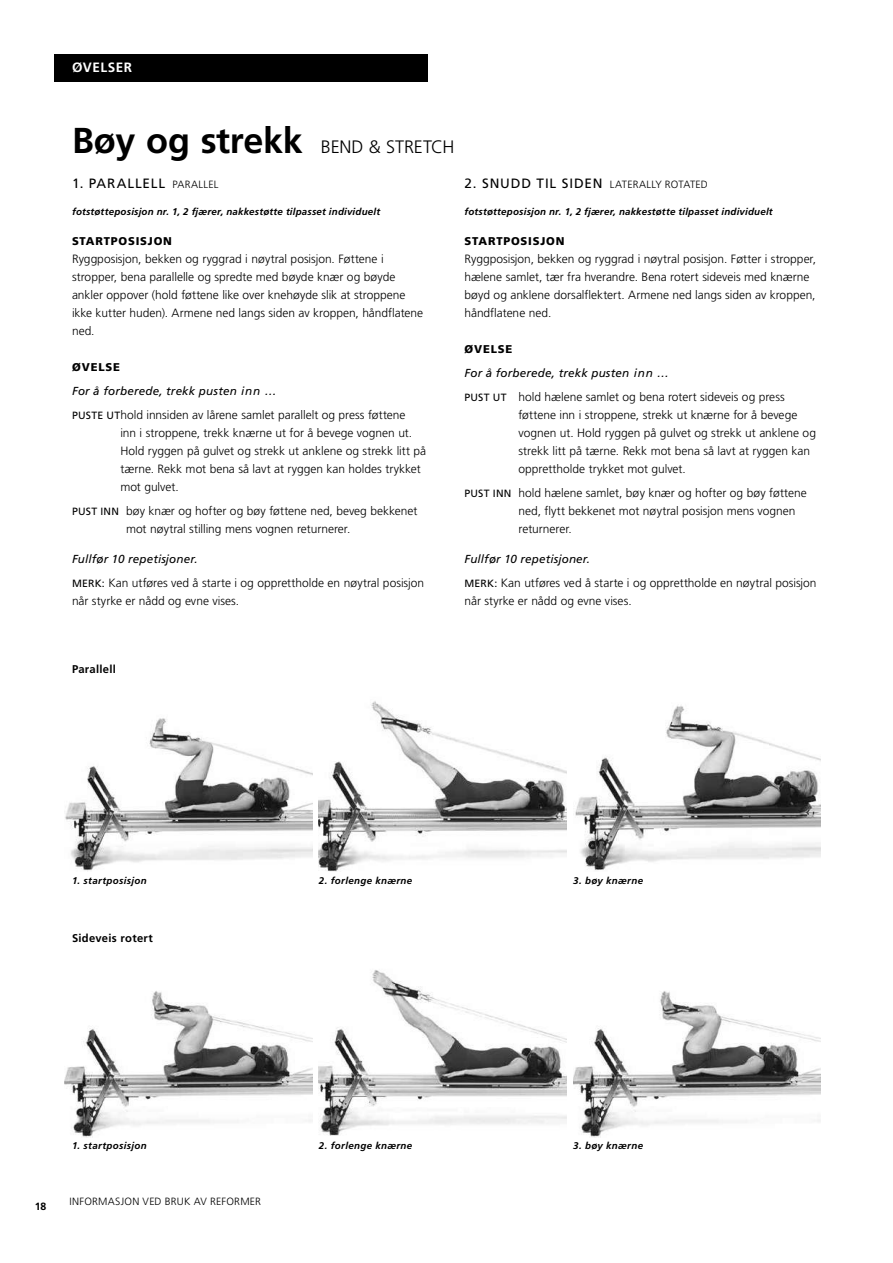
<style>
.page{position:relative;width:893px;height:1263px;background:#fff}
.page>*{position:absolute;margin:0;border:0;box-sizing:border-box;transform-origin:0 0}
.t1{font:300 18px "Frutiger LT Std";letter-spacing:-.01em;color:#000}
.t2{font:13.5px "Frutiger LT Std";letter-spacing:.06em;color:#000}
.t3{font:700 13.5px "Frutiger LT Std";letter-spacing:.035em;color:#fff}
.t4{font:300 12px/18px "Frutiger LT Std";color:#000}
.t5{font:italic 11.7px "Frutiger LT Std";letter-spacing:.015em;color:#000}
.t6{font:900 11.25px "Frutiger LT Std";letter-spacing:.07em;color:#000}
.t7{font:700 11.25px "Frutiger LT Std";letter-spacing:.025em;color:#000}
.t8{font:300 10.5px "Frutiger LT Std";letter-spacing:.025em;color:#000}
.t9{font:700 10.5px "Frutiger LT Std";color:#000}
.t10{font:italic 700 9.75px "Frutiger LT Std";letter-spacing:.02em;color:#000}
.s1{font-weight:700;font-size:36px}
.s2{font-weight:300;font-size:10.5px}
.s3{font-weight:400;font-size:10.5px}
.s4{font-weight:400;font-size:13.5px}
</style>
<div class="page">
<img style="left:65px;top:991px;width:247px;height:146px">
<img style="left:319px;top:970px;width:247px;height:166px">
<img style="left:573px;top:991px;width:248px;height:146px">
<img style="left:65px;top:718px;width:247px;height:153px">
<img style="left:319px;top:701px;width:247px;height:171px">
<img style="left:575px;top:705px;width:246px;height:165px">
<div style="left:54px;top:54px;width:374px;height:27px;background:#000"></div>
<p class="t3" style="left:72px;top:60px;width:62px">ØVELSER</p>
<h1 class="t1" style="left:72px;top:137px;width:384px"><span class="s1">Bøy og strekk</span> BEND &amp; STRETCH</h1>
<p class="t2" style="left:72px;top:175px;width:148px">1. PARALLELL <span class="s2">PARALLEL</span></p>
<p class="t10" style="left:72px;top:205px;width:310px">fotstøtteposisjon nr. 1, 2 fjærer, nakkestøtte tilpasset individuelt</p>
<p class="t6" style="left:72px;top:234px;width:102px">STARTPOSISJON</p>
<p class="t4" style="left:72px;top:250px;width:353px">Ryggposisjon, bekken og ryggrad i nøytral posisjon. Føttene i stropper, bena parallelle og spredte med bøyde knær og bøyde ankler oppover (hold føttene like over knehøyde slik at stroppene ikke kutter huden). Armene ned langs siden av kroppen, håndflatene ned.</p>
<p class="t6" style="left:72px;top:360px;width:49px">ØVELSE</p>
<p class="t5" style="left:72px;top:384px;width:206px">For å forberede, trekk pusten inn …</p>
<p class="t4" style="left:120px;top:406px;width:307px;text-indent:-48px"><span class="s3">PUSTE UT</span>hold innsiden av lårene samlet parallelt og press føttene<br>inn i stroppene, trekk knærne ut for å bevege vognen ut.<br>Hold ryggen på gulvet og strekk ut anklene og strekk litt på tærne. Rekk mot bena så lavt at ryggen kan holdes trykket mot gulvet.</p>
<p class="t4" style="left:126px;top:502px;width:293px;text-indent:-54px"><span class="s3">PUST INN</span> bøy knær og hofter og bøy føttene ned, beveg bekkenet mot nøytral stilling mens vognen returnerer.</p>
<p class="t5" style="left:72px;top:552px;width:127px">Fullfør 10 repetisjoner.</p>
<p class="t4" style="left:72px;top:574px;width:354px"><span class="s3">MERK:</span> Kan utføres ved å starte i og opprettholde en nøytral posisjon når styrke er nådd og evne vises.</p>
<p class="t8" style="left:464px;top:178px;width:245px"><span class="s4">2. SNUDD TIL SIDEN</span> LATERALLY ROTATED</p>
<p class="t10" style="left:464px;top:205px;width:310px">fotstøtteposisjon nr. 1, 2 fjærer, nakkestøtte tilpasset individuelt</p>
<p class="t6" style="left:464px;top:234px;width:102px">STARTPOSISJON</p>
<p class="t4" style="left:464px;top:250px;width:353px">Ryggposisjon, bekken og ryggrad i nøytral posisjon. Føtter i stropper, hælene samlet, tær fra hverandre. Bena rotert sideveis med knærne bøyd og anklene dorsalflektert. Armene ned langs siden av kroppen, håndflatene ned.</p>
<p class="t6" style="left:464px;top:342px;width:49px">ØVELSE</p>
<p class="t5" style="left:464px;top:366px;width:206px">For å forberede, trekk pusten inn …</p>
<p class="t4" style="left:518px;top:388px;width:299px;text-indent:-54px"><span class="s3">PUST UT</span> hold hælene samlet og bena rotert sideveis og press føttene inn i stroppene, strekk ut knærne for å bevege vognen ut. Hold ryggen på gulvet og strekk ut anklene og strekk litt på tærne. Rekk mot bena så lavt at ryggen kan opprettholde trykket mot gulvet.</p>
<p class="t4" style="left:518px;top:484px;width:290px;text-indent:-54px"><span class="s3">PUST INN</span> hold hælene samlet, bøy knær og hofter og bøy føttene ned, flytt bekkenet mot nøytral posisjon mens vognen returnerer.</p>
<p class="t5" style="left:464px;top:552px;width:127px">Fullfør 10 repetisjoner.</p>
<p class="t4" style="left:464px;top:574px;width:354px"><span class="s3">MERK:</span> Kan utføres ved å starte i og opprettholde en nøytral posisjon når styrke er nådd og evne vises.</p>
<p class="t7" style="left:72px;top:662px;width:45px">Parallell</p>
<p class="t10" style="left:72px;top:874px;width:76px">1. startposisjon</p>
<p class="t10" style="left:319px;top:874px;width:95px">2. forlenge knærne</p>
<p class="t10" style="left:573px;top:874px;width:72px">3. bøy knærne</p>
<p class="t7" style="left:72px;top:931px;width:82px">Sideveis rotert</p>
<p class="t9" style="left:35px;top:1200px;width:13px">18</p>
<p class="t10" style="left:72px;top:1140px;width:76px">1. startposisjon</p>
<p class="t10" style="left:319px;top:1140px;width:95px">2. forlenge knærne</p>
<p class="t10" style="left:573px;top:1140px;width:72px">3. bøy knærne</p>
<p class="t8" style="left:69px;top:1196px;width:193px">INFORMASJON VED BRUK AV REFORMER</p>
</div>
